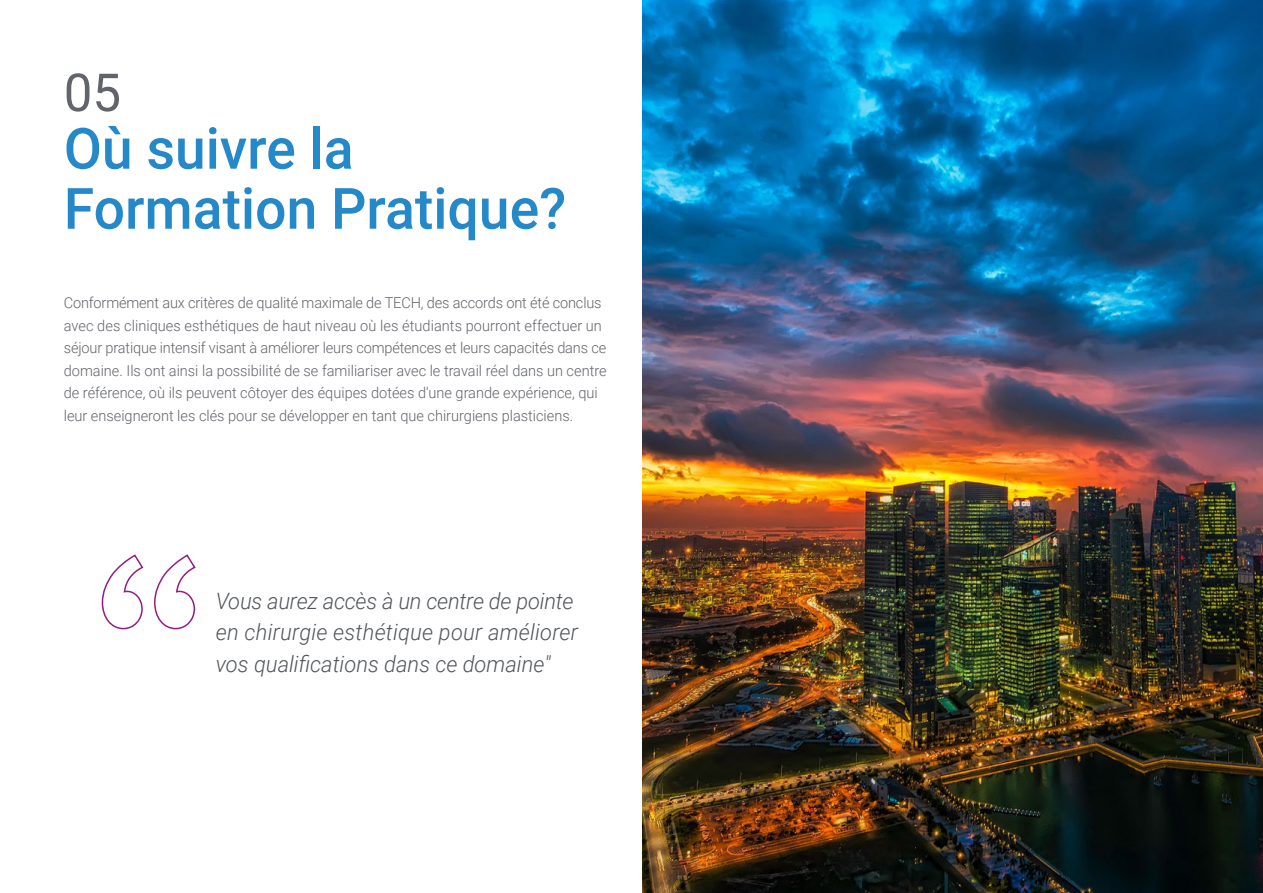
<style>
.page{position:relative;width:1263px;height:893px;background:#fff}
.page>*{position:absolute;margin:0;border:0;box-sizing:border-box;transform-origin:0 0}
.t1{font:500 57px/60px "Roboto";color:#2488c9}
.t2{font:52.5px "Roboto";color:#61646a}
.t3{font:italic 300 22.5px/31.5px "Roboto";color:#52555b}
.t4{font:300 15px/22.5px "Roboto";color:#61646a}
</style>
<div class="page">
<img style="left:642px;top:0;width:621px;height:893px">
<svg style="left:101px;top:554px;width:95px;height:76px"></svg>
<h2 class="t2" style="left:64px;top:56px;width:59px">05</h2>
<h1 class="t1" style="left:64px;top:116px;width:504px">Où suivre la<br>Formation Pratique?</h1>
<p class="t4" style="left:64px;top:291px;width:544px">Conformément aux critères de qualité maximale de TECH, des accords ont été conclus avec des cliniques esthétiques de haut niveau où les étudiants pourront effectuer un séjour pratique intensif visant à améliorer leurs compétences et leurs capacités dans ce domaine. Ils ont ainsi la possibilité de se familiariser avec le travail réel dans un centre de référence, où ils peuvent côtoyer des équipes dotées d'une grande expérience, qui leur enseigneront les clés pour se développer en tant que chirurgiens plasticiens.</p>
<h3 class="t3" style="left:216px;top:584px;width:364px">Vous aurez accès à un centre de pointe en chirurgie esthétique pour améliorer vos qualifications dans ce domaine"</h3>
</div>
